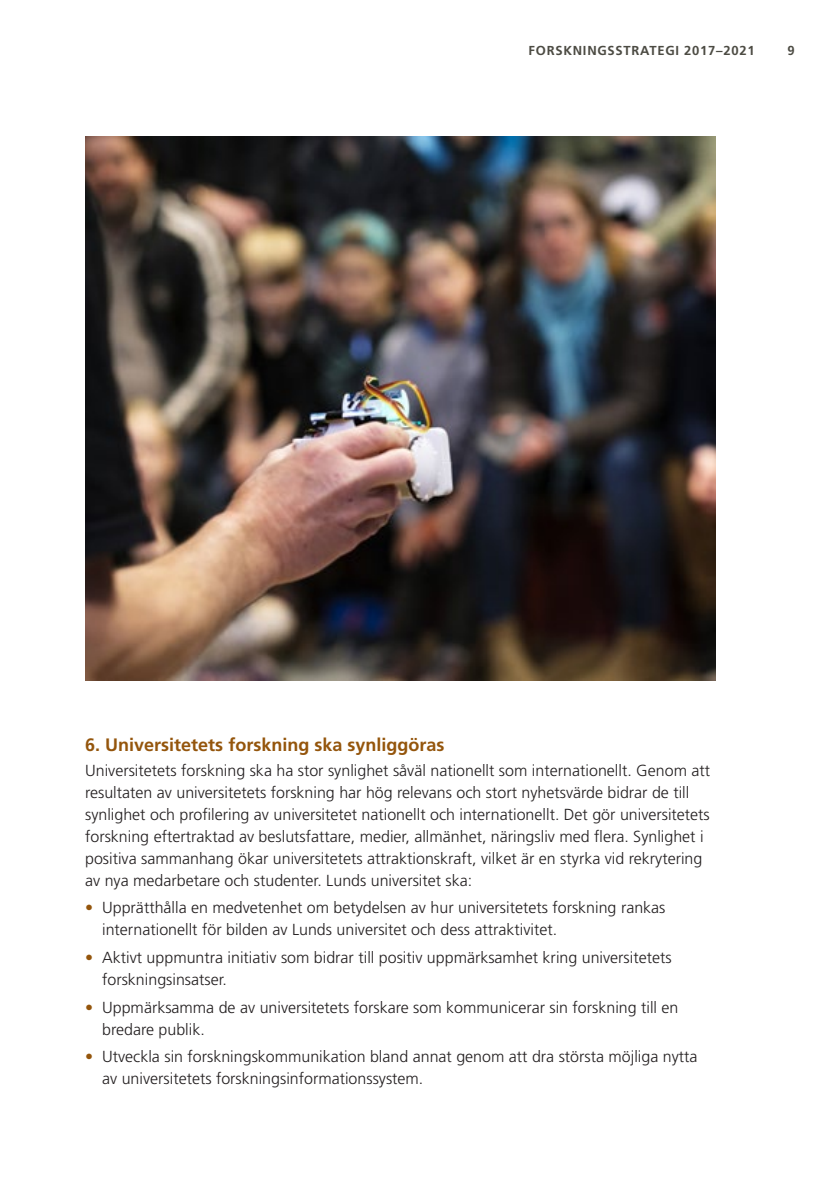
<style>
.page{position:relative;width:840px;height:1191px;background:#fff}
.page>*{position:absolute;margin:0;border:0;box-sizing:border-box;transform-origin:0 0}
.t1{font:700 18px "Frutiger LT Std";color:#94550c}
.t2{font:300 16px/22px "Frutiger LT Std";color:#231f20}
.t3{font:700 13px "Frutiger LT Std";letter-spacing:.06em;color:#4c4b43}
.s1{color:#94550c}
</style>
<div class="page">
<img style="left:85px;top:136px;width:629px;height:544px">
<p class="t3" style="left:528px;top:43px;width:227px">FORSKNINGSSTRATEGI 2017–2021</p>
<p class="t3" style="left:786px;top:43px;width:9px">9</p>
<p class="t1" style="left:85px;top:734px;width:361px">6. Universitetets forskning ska synliggöras</p>
<p class="t2" style="left:85px;top:759px;width:626px">Universitetets forskning ska ha stor synlighet såväl nationellt som internationellt. Genom att resultaten av universitetets forskning har hög relevans och stort nyhetsvärde bidrar de till synlighet och profilering av universitetet nationellt och internationellt. Det gör universitetets forskning eftertraktad av beslutsfattare, medier, allmänhet, näringsliv med flera. Synlighet i positiva sammanhang ökar universitetets attraktionskraft, vilket är en styrka vid rekrytering av nya medarbetare och studenter. Lunds universitet ska:</p>
<p class="t2" style="left:102px;top:897px;width:564px;text-indent:-17px"><span class="s1">•</span> Upprätthålla en medvetenhet om betydelsen av hur universitetets forskning rankas internationellt för bilden av Lunds universitet och dess attraktivitet.</p>
<p class="t2" style="left:102px;top:946px;width:570px;text-indent:-17px"><span class="s1">•</span> Aktivt uppmuntra initiativ som bidrar till positiv uppmärksamhet kring universitetets forskningsinsatser.</p>
<p class="t2" style="left:102px;top:996px;width:577px;text-indent:-17px"><span class="s1">•</span> Uppmärksamma de av universitetets forskare som kommunicerar sin forskning till en bredare publik.</p>
<p class="t2" style="left:102px;top:1046px;width:596px;text-indent:-17px"><span class="s1">•</span> Utveckla sin forskningskommunikation bland annat genom att dra största möjliga nytta av universitetets forskningsinformationssystem.</p>
</div>
